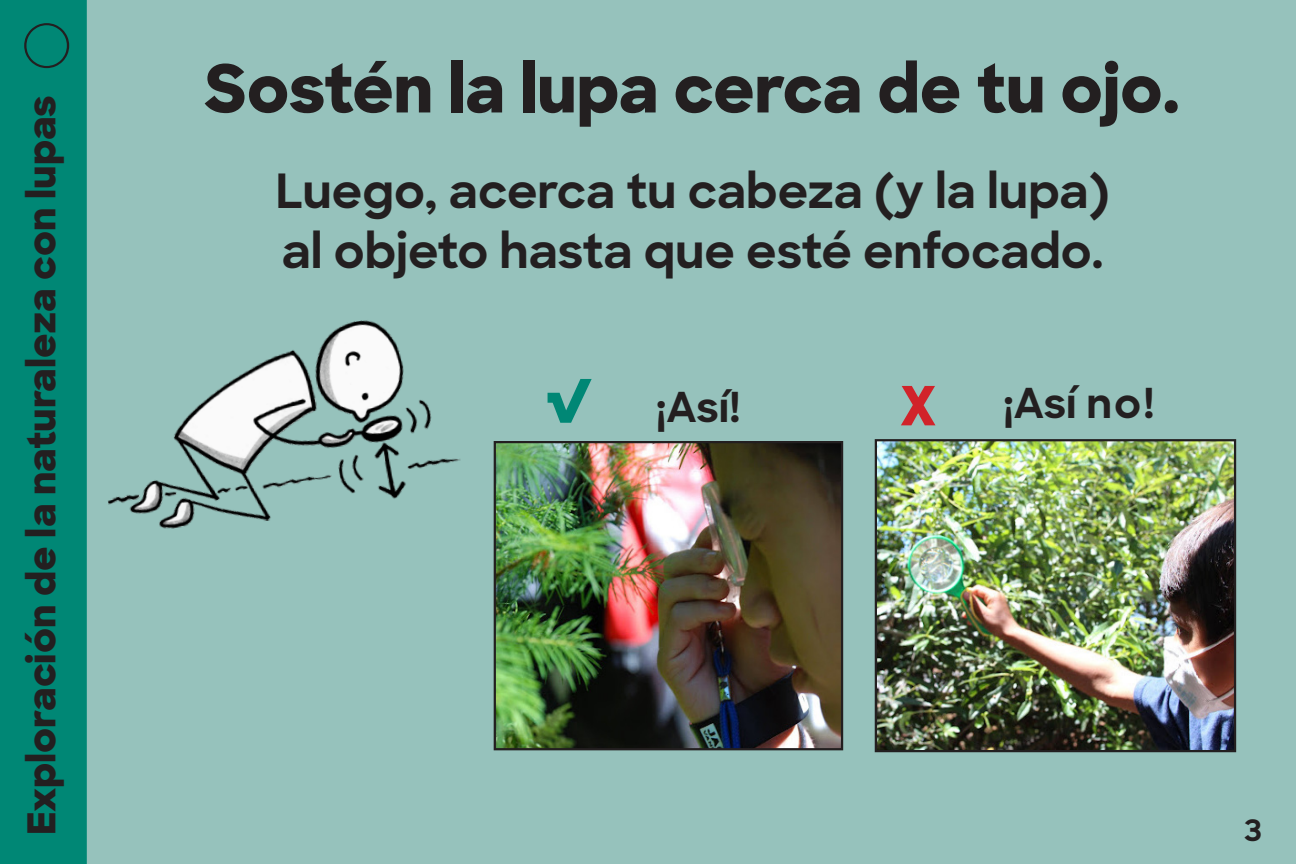
<style>
.page{position:relative;width:1296px;height:864px;background:#96c2bc}
.page>*{position:absolute;margin:0;border:0;box-sizing:border-box;transform-origin:0 0}
.t1{font:800 66px "Sharp Sans";color:#231f20}
.t2{font:300 60px "Sharp Sans";color:#231f20}
.t3{font:800 60px "Sharp Sans";color:#008775}
.t4{font:800 54px "Sharp Sans";color:#d1232a}
.t5{font:700 48px/60px "Sharp Sans";color:#231f20}
.t6{font:700 42px "Sharp Sans";color:#231f20}
.t7{font:800 39px "Sharp Sans";color:#231f20}
.t8{font:700 30px "Sharp Sans";color:#231f20}
</style>
<div class="page">
<div style="left:0;top:0;width:87px;height:864px;background:#008775"></div>
<div style="left:0;top:90px;width:81px;height:750px;background:#008775"></div>
<img style="left:497px;top:444px;width:343px;height:303px">
<div style="left:494px;top:441px;width:349px;height:309px;border:2px solid #231f20"></div>
<img style="left:878px;top:442px;width:355px;height:307px">
<div style="left:875px;top:439px;width:361px;height:313px;border:2px solid #231f20"></div>
<img style="left:108px;top:320px;width:353px;height:209px">
<p class="t2" style="left:18px;top:2px;width:58px">○</p>
<p class="t7" style="left:12px;top:835px;width:741px;rotate:-90deg">Exploración de la naturaleza con lupas</p>
<p class="t1" style="left:205px;top:39px;width:977px">Sostén la lupa cerca de tu ojo.</p>
<p class="t5" style="left:276px;top:159px;width:836px">Luego, acerca tu cabeza (y la lupa) al objeto hasta que esté enfocado.</p>
<p class="t3" style="left:544px;top:356px;width:52px">√</p>
<p class="t6" style="left:656px;top:376px;width:86px">¡Así!</p>
<p class="t4" style="left:900px;top:365px;width:38px">X</p>
<p class="t6" style="left:1003px;top:372px;width:153px">¡Así no!</p>
<p class="t8" style="left:1245px;top:808px;width:19px">3</p>
</div>
